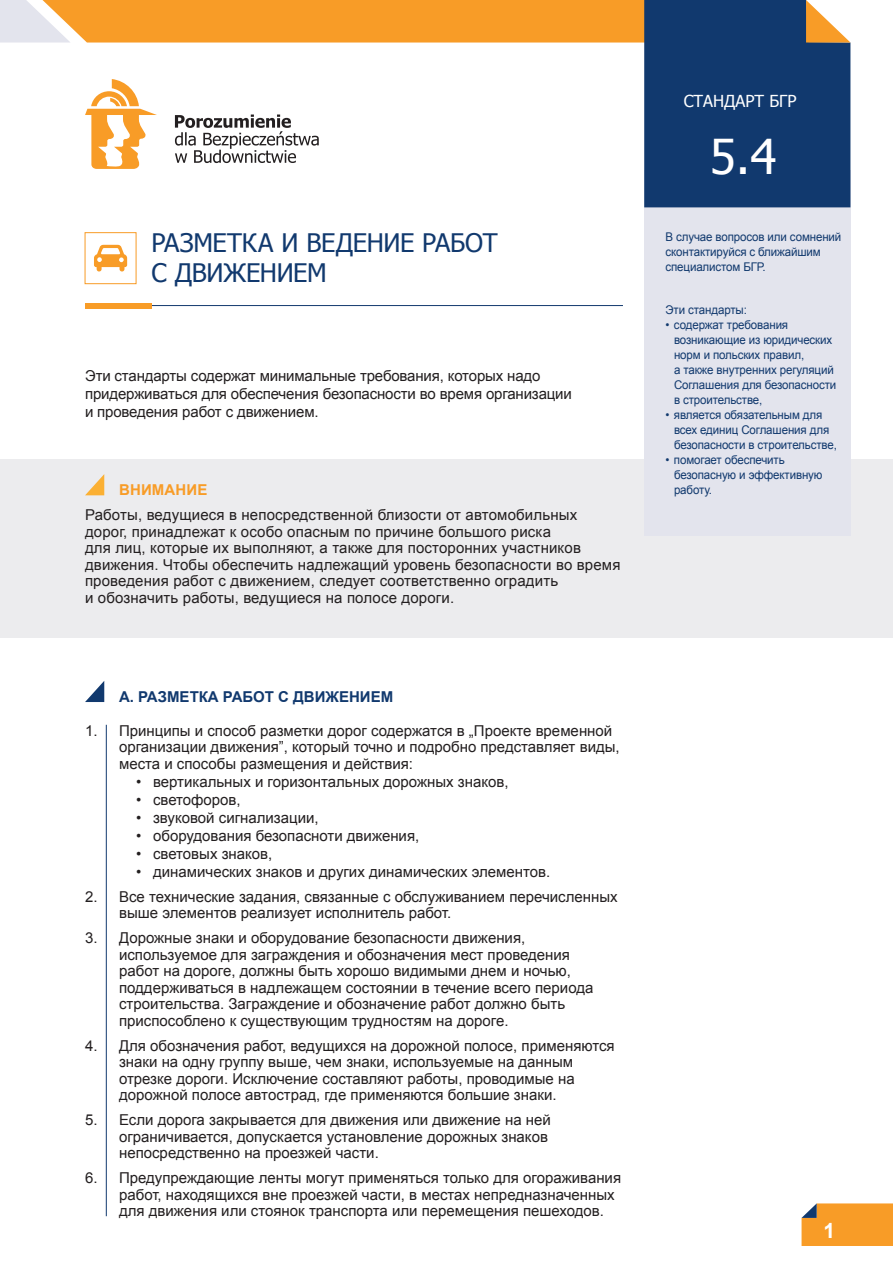
<style>
.page{position:relative;width:893px;height:1263px;background:#fff}
.page>*{position:absolute;margin:0;border:0;box-sizing:border-box;transform-origin:0 0}
.t1{font:48px "Tahoma";color:#fff}
.Tytul{font:25.5px/30.6px "Tahoma";letter-spacing:-.015em;color:#11396e}
.tekst{font:700 21px "Arial";color:#fff}
.t2{font:16.5px "Tahoma";color:#fff}
.Tekst_numerowany{font:15px/16.5px "Arial";color:#231f20}
.tekst-2{font:15px/16.5px "Arial";letter-spacing:.01em;color:#231f20}
.Tekst_kropki{font:15px "Arial";color:#231f20}
.tekst-3{font:15px/18px "Arial";letter-spacing:-.01em;color:#231f20}
.Tytulik{font:700 15px "Arial";color:#11396e}
.Uwaga{font:700 15px "Arial";letter-spacing:.01em;color:#f89c27}
.tekst_wymienianie{font:12px/15px "Arial";letter-spacing:-.01em;color:#11396e;scale:.96 1}
.tekst-4{font:12px/15px "Arial";letter-spacing:-.01em;color:#11396e;scale:.96 1}
</style>
<div class="page">
<div style="left:0;top:459px;width:893px;height:179px;background:#ececee"></div>
<svg style="left:85px;top:474px;width:19px;height:21px"></svg>
<hr style="left:151px;top:305px;width:472px;height:1px;background:#11396e">
<div style="left:644px;top:170px;width:206px;height:365px;background:#e3e4ed"></div>
<div style="left:85px;top:303px;width:66px;height:5px;background:#f89c27"></div>
<svg style="left:0;top:0;width:850px;height:207px"></svg>
<svg style="left:801px;top:1203px;width:92px;height:43px;background:#f19d32"></svg>
<div style="left:85px;top:232px;width:51px;height:52px;border:1px solid #f89c27"></div>
<hr style="left:106px;top:725px;width:1px;height:491px;background:#11396e">
<svg style="left:85px;top:681px;width:19px;height:21px"></svg>
<svg style="left:94px;top:245px;width:33px;height:27px"></svg>
<p class="Tytul" style="left:151px;top:226px;width:348px">РАЗМЕТКА И ВЕДЕНИЕ РАБОТ<br>С ДВИЖЕНИЕМ</p>
<p class="tekst-3" style="left:85px;top:367px;width:488px">Эти стандарты содержат минимальные требования, которых надо придерживаться для обеспечения безопасности во время организации и проведения работ с движением.</p>
<p class="Uwaga" style="left:119px;top:480px;width:90px">ВНИМАНИЕ</p>
<p class="tekst-2" style="left:85px;top:507px;width:537px">Работы, ведущиеся в непосредственной близости от автомобильных дорог, принадлежат к особо опасным по причине большого риска<br>для лиц, которые их выполняют, а также для посторонних участников движения. Чтобы обеспечить надлежащий уровень безопасности во время проведения работ с движением, следует соответственно оградить<br>и обозначить работы, ведущиеся на полосе дороги.</p>
<p class="Tytulik" style="left:119px;top:687px;width:276px">A. РАЗМЕТКА РАБОТ С ДВИЖЕНИЕМ</p>
<p class="Tekst_numerowany" style="left:119px;top:722px;width:502px;text-indent:-34px">1. Принципы и способ разметки дорог содержатся в „Проекте временной организации движения”, который точно и подробно представляет виды, места и способы размещения и действия:</p>
<p class="Tekst_kropki" style="left:136px;top:771px;width:374px">• вертикальных и горизонтальных дорожных знаков,</p>
<p class="Tekst_kropki" style="left:136px;top:789px;width:106px">• светофоров,</p>
<p class="Tekst_kropki" style="left:136px;top:807px;width:184px">• звуковой сигнализации,</p>
<p class="Tekst_kropki" style="left:136px;top:825px;width:285px">• оборудования безопасноти движения,</p>
<p class="Tekst_kropki" style="left:136px;top:843px;width:138px">• световых знаков,</p>
<p class="Tekst_kropki" style="left:136px;top:861px;width:416px">• динамических знаков и других динамических элементов.</p>
<p class="Tekst_numerowany" style="left:119px;top:888px;width:500px;text-indent:-34px">2. Все технические задания, связанные с обслуживанием перечисленных выше элементов реализует исполнитель работ.</p>
<p class="Tekst_numerowany" style="left:119px;top:930px;width:476px;text-indent:-34px">3. Дорожные знаки и оборудование безопасности движения, используемое для заграждения и обозначения мест проведения работ на дороге, должны быть хорошо видимыми днем и ночью, поддерживаться в надлежащем состоянии в течение всего периода строительства. Заграждение и обозначение работ должно быть приспособлено к существующим трудностям на дороге.</p>
<p class="Tekst_numerowany" style="left:119px;top:1037px;width:497px;text-indent:-34px">4. Для обозначения работ, ведущихся на дорожной полосе, применяются знаки на одну группу выше, чем знаки, используемые на данным отрезке дороги. Исключение составляют работы, проводимые на дорожной полосе автострад, где применяются большие знаки.</p>
<p class="Tekst_numerowany" style="left:119px;top:1112px;width:433px;text-indent:-34px">5. Если дорога закрывается для движения или движение на ней ограничивается, допускается установление дорожных знаков непосредственно на проезжей части.</p>
<p class="Tekst_numerowany" style="left:119px;top:1170px;width:504px;text-indent:-34px">6. Предупреждающие ленты могут применяться только для огораживания работ, находящихся вне проезжей части, в местах непредназначенных для движения или стоянок транспорта или перемещения пешеходов.</p>
<p class="t2" style="left:684px;top:90px;width:114px">СТАНДАРТ БГР</p>
<p class="t1" style="left:710px;top:124px;width:68px">5.4</p>
<p class="tekst-4" style="left:665px;top:229px;width:185px">В случае вопросов или сомнений сконтактируйся с ближайшим специалистом БГР.</p>
<p class="tekst_wymienianie" style="left:665px;top:302px;width:86px">Эти стандарты:</p>
<p class="tekst_wymienianie" style="left:674px;top:317px;width:171px;text-indent:-9px">• содержат требования возникающие из юридических норм и польских правил,<br>а также внутренних регуляций<br>Соглашения для безопасности в строительстве,</p>
<p class="tekst_wymienianie" style="left:674px;top:407px;width:171px;text-indent:-9px">• является обязательным для всех единиц Соглашения для безопасности в строительстве,</p>
<p class="tekst_wymienianie" style="left:674px;top:452px;width:156px;text-indent:-9px">• помогает обеспечить безопасную и эффективную работу.</p>
<p class="tekst" style="left:823px;top:1217px;width:13px">1</p>
</div>
